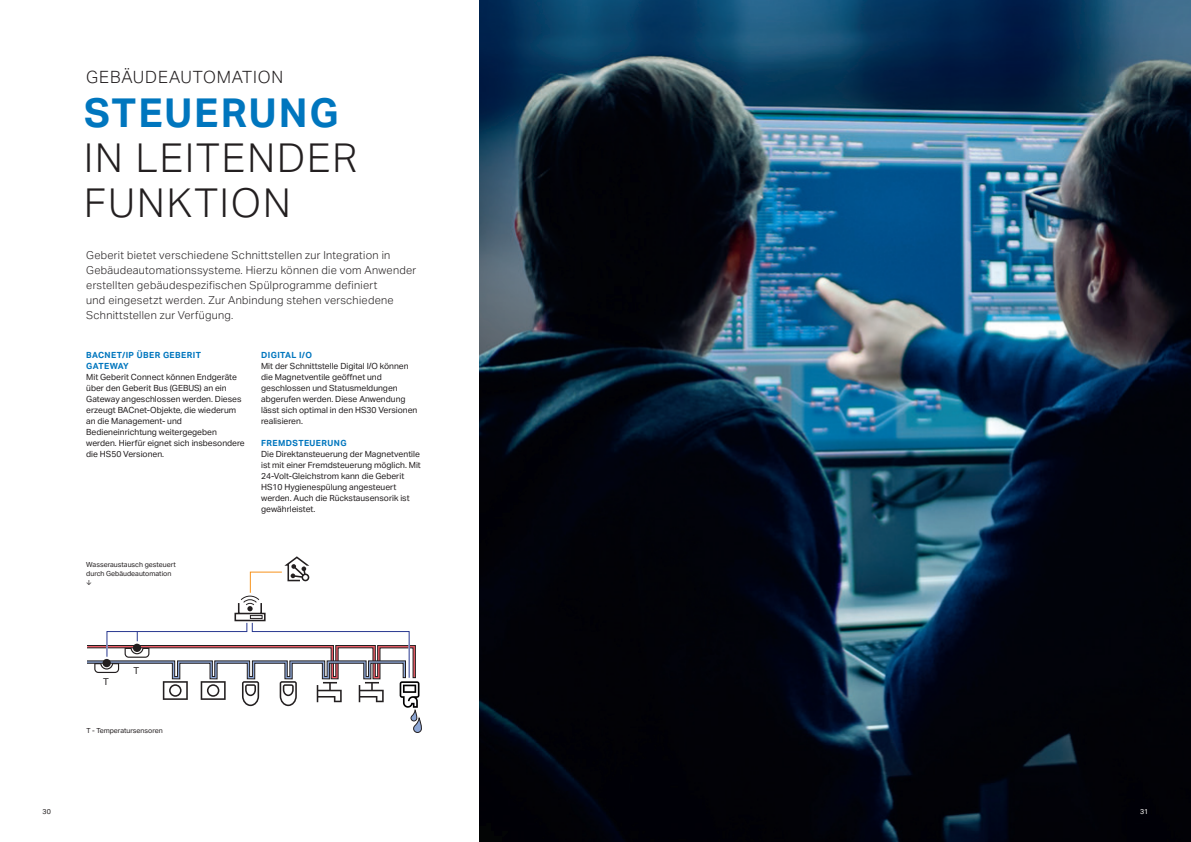
<style>
.page{position:relative;width:1191px;height:842px;background:#fff}
.page>*{position:absolute;margin:0;border:0;box-sizing:border-box;transform-origin:0 0}
.t1{font:300 40px/45px "Aktiv Grotesk Geberit";letter-spacing:.05em;color:#231f20}
.t2{font:700 40px "Aktiv Grotesk Geberit";letter-spacing:.05em;color:#0076be}
.t3{font:300 17px "Aktiv Grotesk Geberit";letter-spacing:.05em;color:#231f20}
.t4{font:300 11px/15px "Aktiv Grotesk Geberit";letter-spacing:.025em;color:#231f20}
.t5{font:8.5px/11px "Aktiv Grotesk Geberit";color:#231f20}
.t6{font:700 8.5px/11px "Aktiv Grotesk Geberit";letter-spacing:.05em;color:#0076be}
.t7{font:7px/9px "Aktiv Grotesk Geberit";color:#231f20}
.t8{font:7px "Aktiv Grotesk Geberit";color:#fff}
</style>
<div class="page">
<img style="left:480px;top:0;width:711px;height:842px">
<svg style="left:87px;top:556px;width:335px;height:177px"></svg>
<h2 class="t3" style="left:86px;top:68px;width:198px">GEBÄUDEAUTOMATION</h2>
<h1 class="t2" style="left:84px;top:88px;width:256px">STEUERUNG</h1>
<h1 class="t1" style="left:84px;top:136px;width:275px">IN LEITENDER<br>FUNKTION</h1>
<p class="t4" style="left:86px;top:248px;width:331px">Geberit bietet verschiedene Schnittstellen zur Integration in Gebäudeautomationssysteme. Hierzu können die vom Anwender erstellten gebäudespezifischen Spülprogramme definiert<br>und eingesetzt werden. Zur Anbindung stehen verschiedene Schnittstellen zur Verfügung.</p>
<p class="t6" style="left:86px;top:350px;width:116px">BACNET/IP ÜBER GEBERIT<br>GATEWAY</p>
<p class="t5" style="left:86px;top:372px;width:160px">Mit Geberit Connect können Endgeräte über den Geberit Bus (GEBUS) an ein Gateway angeschlossen werden. Dieses erzeugt BACnet-Objekte, die wiederum an die Management- und Bedieneinrichtung weitergegeben werden. Hierfür eignet sich insbesondere die HS50 Versionen.</p>
<p class="t6" style="left:261px;top:350px;width:52px">DIGITAL I/O</p>
<p class="t5" style="left:261px;top:361px;width:158px">Mit der Schnittstelle Digital I/O können die Magnetventile geöffnet und geschlossen und Statusmeldungen abgerufen werden. Diese Anwendung lässt sich optimal in den HS30 Versionen realisieren.</p>
<p class="t6" style="left:261px;top:438px;width:87px">FREMDSTEUERUNG</p>
<p class="t5" style="left:261px;top:449px;width:161px">Die Direktansteuerung der Magnetventile ist mit einer Fremdsteuerung möglich. Mit 24-Volt-Gleichstrom kann die Geberit HS10 Hygienespülung angesteuert werden. Auch die Rückstausensorik ist gewährleistet.</p>
<p class="t7" style="left:86px;top:560px;width:91px">Wasseraustausch gesteuert durch Gebäudeautomation ↓</p>
<p class="t7" style="left:86px;top:725px;width:78px">T - Temperatursensoren</p>
<p class="t7" style="left:43px;top:807px;width:10px">30</p>
<p class="t8" style="left:1140px;top:807px;width:10px">31</p>
</div>
